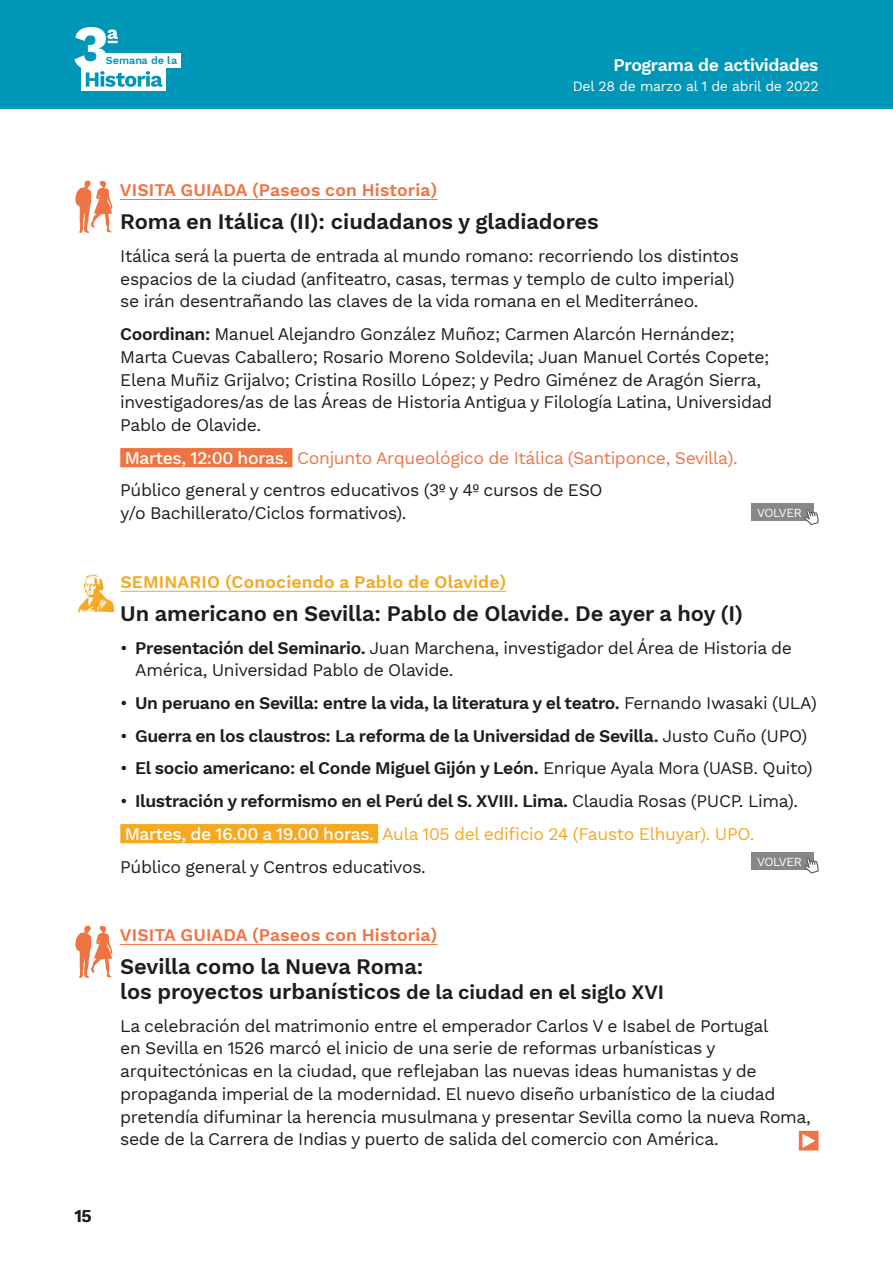
<style>
.page{position:relative;width:893px;height:1265px;background:#fff}
.page>*{position:absolute;margin:0;border:0;box-sizing:border-box;transform-origin:0 0}
.título_acto_segunda{font:600 21.88px/24.5px "Work Sans";letter-spacing:-.005em;color:#1d1d1b}
.texto_segunda_parte{font:17.5px/22.8px "Work Sans";letter-spacing:-.02em;color:#1d1d1b}
.t1{font:600 17.5px "Work Sans";letter-spacing:-.02em;color:#1d1d1b}
.texto_segunda_parte-2{font:17.5px "Work Sans";letter-spacing:-.02em;color:#ee7444}
.texto_segunda_parte-3{font:17.5px "Work Sans";letter-spacing:-.02em;color:#f4a921}
.tipo_de_acto_segunda{font:600 17.5px "Work Sans";letter-spacing:.01em;color:#ee7444}
.tipo_de_acto_segunda-2{font:600 17.5px "Work Sans";letter-spacing:.01em;color:#f4a921}
.t2{font:600 17.5px "Work Sans";letter-spacing:-.02em;color:#fff}
.t3{font:14px "Work Sans";letter-spacing:-.02em;color:#fff}
.texto{font:12.25px "Work Sans";letter-spacing:-.03em;color:#fff}
.t4{font:600 10.67px "Work Sans";color:#0096b8}
.s1{font-weight:600}
.s2{font-weight:500;color:#fff}
.s3{font-weight:400}
.s4{font-size:20.12px}
</style>
<div class="page">
<div style="left:0;top:0;width:893px;height:109px;background:#0096b8"></div>
<div style="left:82px;top:67px;width:84px;height:23px;background:#fff"></div>
<div style="left:98px;top:53px;width:83px;height:14px;background:#fff"></div>
<svg style="left:74px;top:27px;width:89px;height:60px"></svg>
<hr style="left:120px;top:199px;width:318px;height:1px;background:#ee7444">
<div style="left:120px;top:448px;width:172px;height:19px;background:#ee7444"></div>
<hr style="left:120px;top:591px;width:386px;height:1px;background:#f4a921">
<div style="left:120px;top:824px;width:258px;height:19px;background:#f4a921"></div>
<hr style="left:120px;top:944px;width:318px;height:1px;background:#ee7444">
<svg style="left:75px;top:181px;width:37px;height:52px"></svg>
<div style="left:751px;top:504px;width:62px;height:17px;background:#878787"></div>
<svg style="left:804px;top:509px;width:15px;height:16px"></svg>
<svg style="left:78px;top:575px;width:36px;height:38px"></svg>
<div style="left:751px;top:852px;width:62px;height:18px;background:#878787"></div>
<svg style="left:804px;top:858px;width:15px;height:16px"></svg>
<svg style="left:75px;top:926px;width:37px;height:52px"></svg>
<svg style="left:799px;top:1131px;width:20px;height:19px"></svg>
<p class="t4" style="left:106px;top:54px;width:73px">Semana de la</p>
<p class="t2" style="left:613px;top:55px;width:207px">Programa de actividades</p>
<p class="t3" style="left:573px;top:77px;width:247px">Del 28 de marzo al 1 de abril de 2022</p>
<p class="t1" style="left:74px;top:1206px;width:19px">15</p>
<p class="tipo_de_acto_segunda" style="left:120px;top:180px;width:319px">VISITA GUIADA (Paseos con Historia)</p>
<p class="título_acto_segunda" style="left:120px;top:210px;width:480px">Roma en Itálica (II): ciudadanos y gladiadores</p>
<p class="texto_segunda_parte" style="left:120px;top:245px;width:620px">Itálica será la puerta de entrada al mundo romano: recorriendo los distintos espacios de la ciudad (anfiteatro, casas, termas y templo de culto imperial) se irán desentrañando las claves de la vida romana en el Mediterráneo.</p>
<p class="texto_segunda_parte" style="left:120px;top:324px;width:653px"><span class="s1">Coordinan:</span> Manuel Alejandro González Muñoz; Carmen Alarcón Hernández; Marta Cuevas Caballero; Rosario Moreno Soldevila; Juan Manuel Cortés Copete; Elena Muñiz Grijalvo; Cristina Rosillo López; y Pedro Giménez de Aragón Sierra, investigadores/as de las Áreas de Historia Antigua y Filología Latina, Universidad Pablo de Olavide.</p>
<p class="texto_segunda_parte-2" style="left:125px;top:448px;width:614px"><span class="s2">Martes, 12:00 horas.</span> Conjunto Arqueológico de Itálica (Santiponce, Sevilla).</p>
<p class="texto_segunda_parte" style="left:120px;top:480px;width:484px">Público general y centros educativos (3º y 4º cursos de ESO y/o Bachillerato/Ciclos formativos).</p>
<p class="texto" style="left:757px;top:506px;width:46px">VOLVER</p>
<p class="tipo_de_acto_segunda-2" style="left:120px;top:572px;width:387px">SEMINARIO (Conociendo a Pablo de Olavide)</p>
<p class="título_acto_segunda" style="left:120px;top:602px;width:624px">Un americano en Sevilla: Pablo de Olavide. De ayer a hoy (I)</p>
<p class="texto_segunda_parte" style="left:135px;top:637px;width:658px;text-indent:-15px">• <span class="s1">Presentación del Seminario.</span> Juan Marchena, investigador del Área de Historia de<br>América, Universidad Pablo de Olavide.</p>
<p class="t1" style="left:120px;top:693px;width:698px"><span class="s3">•</span> Un peruano en Sevilla: entre la vida, la literatura y el teatro. <span class="s3">Fernando Iwasaki (ULA)</span></p>
<p class="t1" style="left:120px;top:726px;width:688px"><span class="s3">•</span> Guerra en los claustros: La reforma de la Universidad de Sevilla. <span class="s3">Justo Cuño (UPO)</span></p>
<p class="t1" style="left:120px;top:758px;width:694px"><span class="s3">•</span> El socio americano: el Conde Miguel Gijón y León. <span class="s3">Enrique Ayala Mora (UASB. Quito)</span></p>
<p class="t1" style="left:120px;top:791px;width:679px"><span class="s3">•</span> Ilustración y reformismo en el Perú del S. XVIII. Lima. <span class="s3">Claudia Rosas (PUCP. Lima).</span></p>
<p class="texto_segunda_parte-3" style="left:125px;top:824px;width:631px"><span class="s2">Martes, de 16.00 a 19.00 horas.</span> Aula 105 del edificio 24 (Fausto Elhuyar). UPO.</p>
<p class="texto_segunda_parte" style="left:120px;top:856px;width:307px">Público general y Centros educativos.</p>
<p class="texto" style="left:757px;top:854px;width:46px">VOLVER</p>
<p class="tipo_de_acto_segunda" style="left:120px;top:925px;width:319px">VISITA GUIADA (Paseos con Historia)</p>
<p class="título_acto_segunda" style="left:120px;top:955px;width:545px">Sevilla como la Nueva Roma:<br>los proyectos urbanísticos <span class="s4">de la ciudad en el siglo XVI</span></p>
<p class="texto_segunda_parte" style="left:120px;top:1015px;width:692px">La celebración del matrimonio entre el emperador Carlos V e Isabel de Portugal<br>en Sevilla en 1526 marcó el inicio de una serie de reformas urbanísticas y arquitectónicas en la ciudad, que reflejaban las nuevas ideas humanistas y de propaganda imperial de la modernidad. El nuevo diseño urbanístico de la ciudad pretendía difuminar la herencia musulmana y presentar Sevilla como la nueva Roma, sede de la Carrera de Indias y puerto de salida del comercio con América.</p>
</div>
